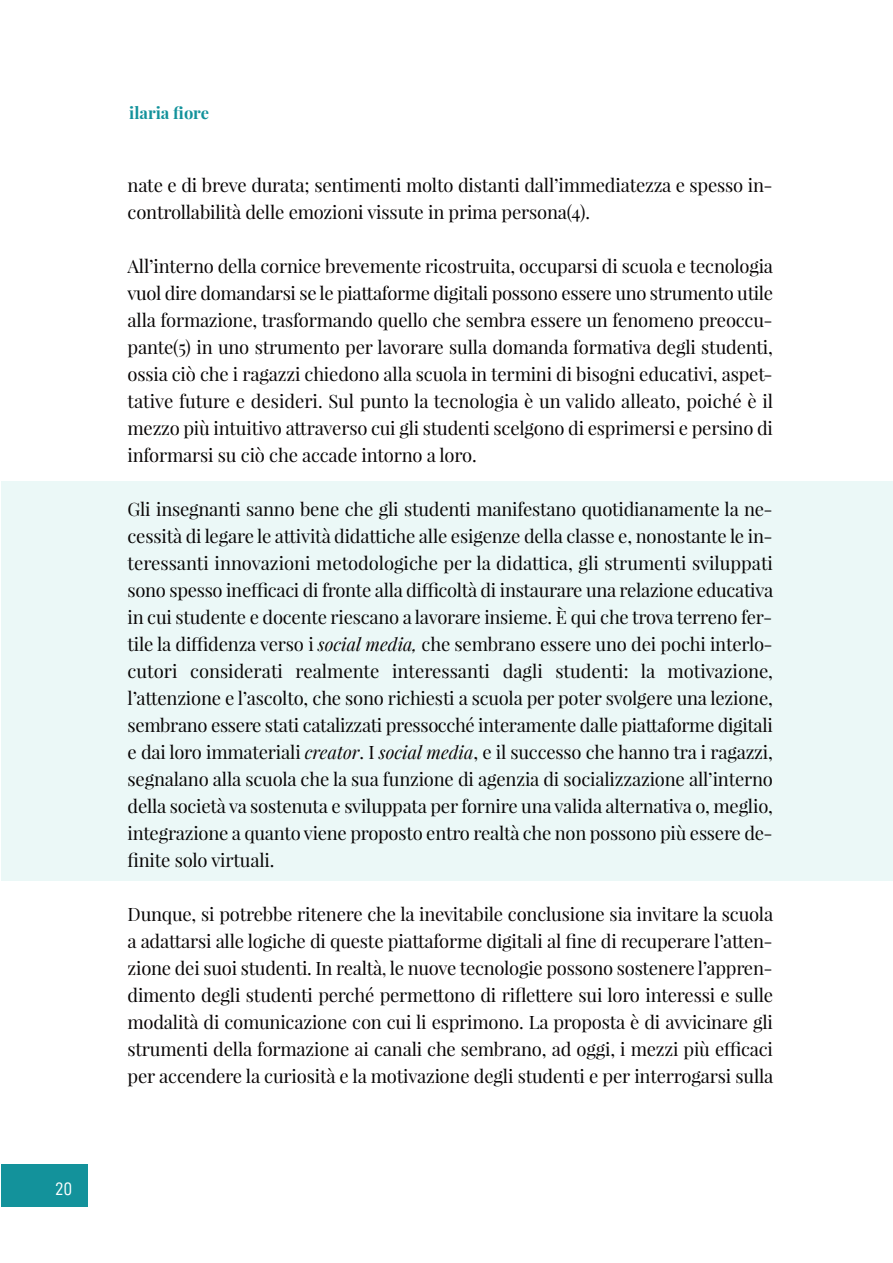
<style>
.page{position:relative;width:893px;height:1263px;background:#fff}
.page>*{position:absolute;margin:0;border:0;box-sizing:border-box;transform-origin:0 0}
.t1{font:18px/27px "Playfair Display";letter-spacing:-.01em;color:#080505;text-align:justify}
.t2{font:18px "D DIN";color:#fff}
.t3{font:700 16.5px "Playfair Display";color:#13929b}
.s1{font-style:italic}
.s2{color:#231f20}
</style>
<div class="page">
<div style="left:1px;top:481px;width:892px;height:400px;background:#ebf8f7"></div>
<div style="left:2px;top:1165px;width:86px;height:42px;background:#13929b"></div>
<p class="t2" style="left:55px;top:1180px;width:19px">20</p>
<p class="t3" style="left:129px;top:101px;width:81px">ilaria fiore</p>
<p class="t1" style="left:128px;top:173px;width:647px">nate e di breve durata; sentimenti molto distanti dall’immediatezza e spesso in&shy;controllabilità delle emozioni vissute in prima persona(4).</p>
<p class="t1" style="left:128px;top:254px;width:647px">All’interno della cornice brevemente ricostruita, occuparsi di scuola e tecnologia vuol dire domandarsi se le piattaforme digitali possono essere uno strumento utile alla formazione, trasformando quello che sembra essere un fenomeno preoccu&shy;pante(5) in uno strumento per lavorare sulla domanda formativa degli studenti, ossia ciò che i ragazzi chiedono alla scuola in termini di bisogni educativi, aspet&shy;tative future e desideri. Sul punto la tecnologia è un valido alleato, poiché è il mezzo più intuitivo attraverso cui gli studenti scelgono di esprimersi e persino di informarsi su ciò che accade intorno a loro.</p>
<p class="t1" style="left:128px;top:497px;width:647px">Gli insegnanti sanno bene che gli studenti manifestano quotidianamente la ne&shy;cessità di legare le attività didattiche alle esigenze della classe e, nonostante le in&shy;teressanti innovazioni metodologiche per la didattica, gli strumenti sviluppati sono spesso inefficaci di fronte alla difficoltà di instaurare una relazione educativa in cui studente e docente riescano a lavorare insieme. È qui che trova terreno fer&shy;tile la diffidenza verso i <span class="s1">social media,</span> che sembrano essere uno dei pochi interlo&shy;cutori considerati realmente interessanti dagli studenti: la motivazione, l’attenzione e l’ascolto, che sono richiesti a scuola per poter svolgere una lezione, sembrano essere stati catalizzati pressocché interamente dalle piattaforme digitali e dai loro immateriali <span class="s1">creator</span>. I <span class="s1">social media</span>, e il successo che hanno tra i ragazzi, segnalano alla scuola che la sua funzione di agenzia di socializzazione all’interno della società va sostenuta e sviluppata per fornire una valida alternativa o, meglio, integrazione a quanto viene proposto entro realtà che non possono più essere de&shy;finite solo virtuali.</p>
<p class="t1" style="left:128px;top:902px;width:647px">Dunque, si potrebbe ritenere che la inevitabile conclusione sia invitare la scuola a adattarsi alle logiche di queste piattaforme digitali al fine di recuperare l’atten&shy;zione dei suoi studenti. In realtà<span class="s2">,</span> le nuove tecnologie possono sostenere l’appren&shy;dimento degli studenti perché permettono di riflettere sui loro interessi e sulle modalità di comunicazione con cui li esprimono. La proposta è di avvicinare gli strumenti della formazione ai canali che sembrano, ad oggi, i mezzi più efficaci per accendere la curiosità e la motivazione degli studenti e per interrogarsi sulla</p>
</div>
